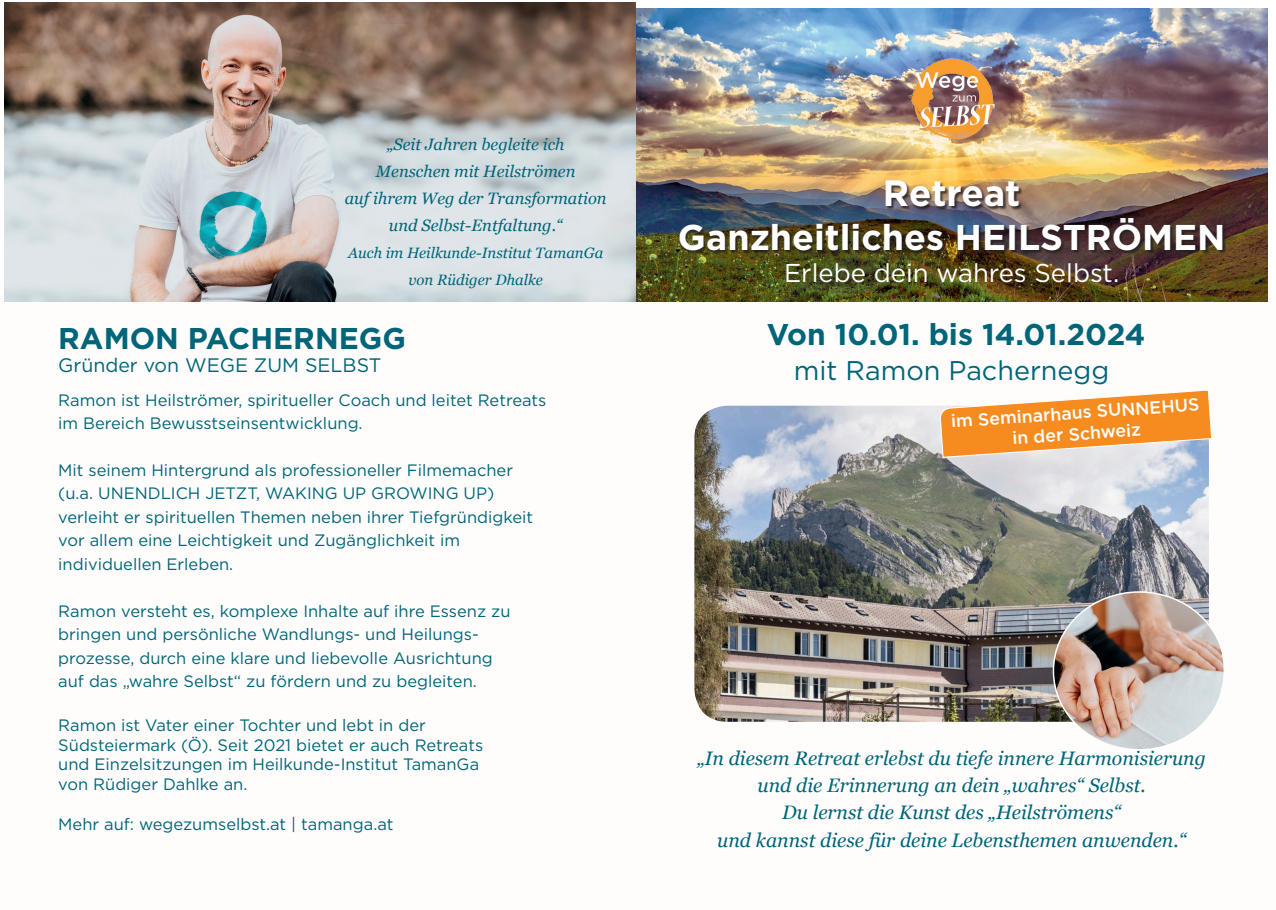
<style>
.page{position:relative;width:1276px;height:910px;background:#fff}
.page>*{position:absolute;margin:0;border:0;box-sizing:border-box;transform-origin:0 0}
.t1{font:700 36.6px "Gotham";letter-spacing:-.005em;color:#fff}
.t2{font:700 35.85px "Gotham";color:#fff}
.t3{font:700 30px "Gotham";color:#006579}
.t4{font:27px "Gotham";color:#006579}
.t5{font:25.8px "Gotham";color:#fff}
.t6{font:italic 19.5px/27.2px "Georgia";color:#006579;text-align:center}
.t7{font:19.5px "Gotham";color:#006579}
.t8{font:500 17.7px/21.3px "Gotham";color:#fff;text-align:center}
.t9{font:16.5px/23.5px "Gotham";color:#006579}
.t10{font:italic 16.5px/27.2px "Georgia";color:#006579;text-align:center}
.t11{font:italic 15px/27.2px "Georgia";color:#006579;text-align:center}
</style>
<div class="page">
<img style="left:636px;top:9px;width:631px;height:293px">
<img style="left:906px;top:56px;width:91px;height:87px">
<div style="left:680px;top:219px;width:546px;height:36px;background:#231f20;opacity:.8"></div>
<div style="left:886px;top:181px;width:136px;height:30px;background:#231f20;opacity:.8"></div>
<img style="left:4px;top:2px;width:632px;height:300px">
<img style="left:694px;top:406px;width:515px;height:316px">
<svg style="left:939px;top:390px;width:273px;height:68px"></svg>
<img style="left:1053px;top:592px;width:169px;height:155px">
<p class="t10" style="left:345px;top:130px;width:263px">„Seit Jahren begleite ich<br>Menschen mit Heilströmen<br>auf ihrem Weg der Transformation und Selbst-Entfaltung.“</p>
<p class="t11" style="left:348px;top:238px;width:257px">Auch im Heilkunde-Institut TamanGa von Rüdiger Dhalke</p>
<h3 class="t3" style="left:58px;top:318px;width:349px">RAMON PACHERNEGG</h3>
<p class="t7" style="left:58px;top:353px;width:325px">Gründer von WEGE ZUM SELBST</p>
<p class="t9" style="left:58px;top:388px;width:490px">Ramon ist Heilströmer, spiritueller Coach und leitet Retreats im Bereich Bewusstseinsentwicklung.</p>
<p class="t9" style="left:58px;top:458px;width:476px">Mit seinem Hintergrund als professioneller Filmemacher (u.a. UNENDLICH JETZT, WAKING UP GROWING UP) verleiht er spirituellen Themen neben ihrer Tiefgründigkeit vor allem eine Leichtigkeit und Zugänglichkeit im individuellen Erleben.</p>
<p class="t9" style="left:58px;top:599px;width:454px">Ramon versteht es, komplexe Inhalte auf ihre Essenz zu bringen und persönliche Wandlungs- und Heilungs&shy;prozesse, durch eine klare und liebevolle Ausrichtung auf das „wahre Selbst“ zu fördern und zu begleiten.</p>
<p class="t9" style="left:58px;top:715px;width:426px;line-height:19.8px">Ramon ist Vater einer Tochter und lebt in der Südsteiermark (Ö). Seit 2021 bietet er auch Retreats und Einzelsitzungen im Heilkunde-Institut TamanGa von Rüdiger Dahlke an.</p>
<p class="t9" style="left:58px;top:812px;width:337px">Mehr auf: wegezumselbst.at | tamanga.at</p>
<h1 class="t1" style="left:883px;top:169px;width:139px">Retreat</h1>
<h2 class="t2" style="left:678px;top:214px;width:549px">Ganzheitliches HEILSTRÖMEN</h2>
<h3 class="t5" style="left:784px;top:256px;width:337px">Erlebe dein wahres Selbst.</h3>
<h3 class="t3" style="left:766px;top:315px;width:380px">Von 10.01. bis 14.01.2024</h3>
<h3 class="t4" style="left:794px;top:353px;width:317px">mit Ramon Pachernegg</h3>
<p class="t8" style="left:950px;top:410px;width:250px;rotate:-4deg">im Seminarhaus SUNNEHUS in der Schweiz</p>
<p class="t6" style="left:697px;top:744px;width:510px">„In diesem Retreat erlebst du tiefe innere Harmonisierung und die Erinnerung an dein „wahres“ Selbst.<br>Du lernst die Kunst des „Heilströmens“<br>und kannst diese für deine Lebensthemen anwenden.“</p>
</div>
